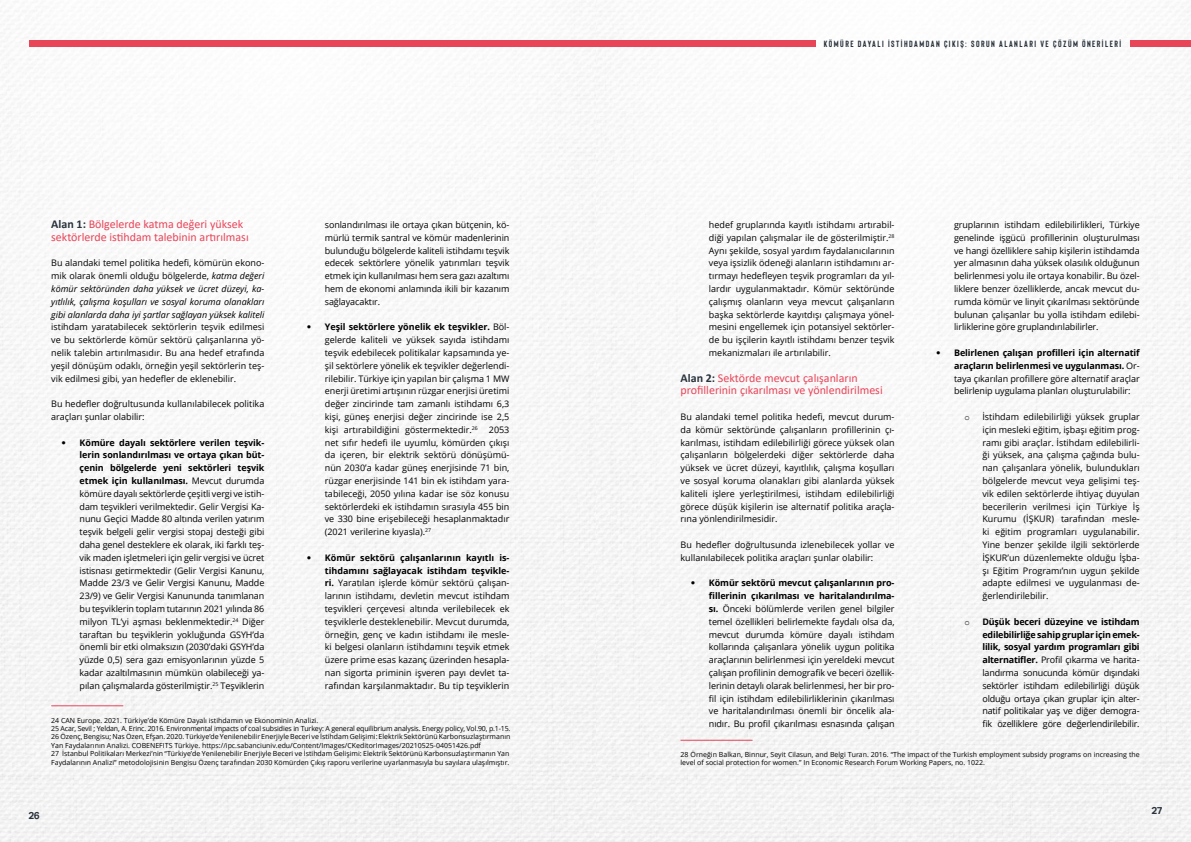
<style>
.page{position:relative;width:1191px;height:842px;background:#fff}
.page>*{position:absolute;margin:0;border:0;box-sizing:border-box;transform-origin:0 0}
.t1{font:12px/12.8px "Calibri";color:#e94559}
.t2{font:700 10px "Aktiv Grotesk";color:#29323c}
.t3{font:9px/12.8px "Open Sans";color:#000;text-align:justify}
.t4{font:italic 9px/12.8px "Open Sans";color:#000;text-align:justify}
.t5{font:700 9px "Bison";letter-spacing:.16em;color:#29323c}
.t6{font:9px "Courier New";color:#000}
.t7{font:7px/8.4px "Open Sans";color:#000}
.s1{font-weight:700;color:#29323c}
.s2{font-style:normal}
.s3{font-family:"Helvetica Neue LT Pro";font-weight:300}
.s4{font-weight:700}
</style>
<div class="page">
<img style="left:0;top:1px;width:1191px;height:841px">
<hr style="left:680px;top:740px;width:72px;height:1px;background:#e94559">
<hr style="left:51px;top:705px;width:72px;height:1px;background:#e94559">
<div style="left:1130px;top:40px;width:61px;height:7px;background:#e94559"></div>
<div style="left:29px;top:40px;width:786px;height:7px;background:#e94559"></div>
<h1 class="t1" style="left:51px;top:217px;width:199px"><span class="s1">Alan 1:</span> Bölgelerde katma değeri yüksek sektörlerde istihdam talebinin artırılması</h1>
<p class="t4" style="left:51px;top:256px;width:215px"><span class="s2">Bu alandaki temel politika hedefi, kömürün ekono&shy;mik olarak önemli olduğu bölgelerde,</span> katma değeri kömür sektöründen daha yüksek ve ücret düzeyi, ka&shy;yıtlılık, çalışma koşulları ve sosyal koruma olanakları gibi alanlarda daha iyi şartlar sağlayan yüksek kaliteli</p>
<p class="t3" style="left:51px;top:320px;width:215px">istihdam yaratabilecek sektörlerin teşvik edilmesi ve bu sektörlerde kömür sektörü çalışanlarına yö&shy;nelik talebin artırılmasıdır. Bu ana hedef etrafında yeşil dönüşüm odaklı, örneğin yeşil sektörlerin teş&shy;vik edilmesi gibi, yan hedefler de eklenebilir.</p>
<p class="t3" style="left:51px;top:397px;width:215px">Bu hedefler doğrultusunda kullanılabilecek politika araçları şunlar olabilir:</p>
<p class="t3" style="left:80px;top:436px;width:186px;text-indent:-18px"><span class="s3">•</span> <span class="s4">Kömüre dayalı sektörlere verilen teşvik&shy;lerin sonlandırılması ve ortaya çıkan büt&shy;çenin bölgelerde yeni sektörleri teşvik etmek için kullanılması.</span> Mevcut durumda kömüre dayalı sektörlerde çeşitli vergi ve istih&shy;dam teşvikleri verilmektedir. Gelir Vergisi Ka&shy;nunu Geçici Madde 80 altında verilen yatırım teşvik belgeli gelir vergisi stopaj desteği gibi daha genel desteklere ek olarak, iki farklı teş&shy;vik maden işletmeleri için gelir vergisi ve ücret istisnası getirmektedir (Gelir Vergisi Kanunu, Madde 23/3 ve Gelir Vergisi Kanunu, Madde 23/9) ve Gelir Vergisi Kanununda tanımlanan bu teşviklerin toplam tutarının 2021 yılında 86 milyon TL’yi aşması beklenmektedir.<sup>24</sup> Diğer taraftan bu teşviklerin yokluğunda GSYH’da önemli bir etki olmaksızın (2030’daki GSYH’da yüzde 0,5) sera gazı emisyonlarının yüzde 5 kadar azaltılmasının mümkün olabileceği ya&shy;pılan çalışmalarda gösterilmiştir.<sup>25</sup> Teşviklerin</p>
<p class="t7" style="left:51px;top:716px;width:460px">24 CAN Europe. 2021. Türkiye’de Kömüre Dayalı istihdamın ve Ekonominin Analizi.<br>25 Acar, Sevil ; Yeldan, A. Erinc. 2016. Environmental impacts of coal subsidies in Turkey: A general equilibrium analysis. Energy policy, Vol.90, p.1-15.<br>26 Özenç, Bengisu; Nas Özen, Efşan. 2020. Türkiye’de Yenilenebilir Enerjiyle Beceri ve İstihdam Gelişimi: Elektrik Sektörünü Karbonsuzlaştırmanın Yan Faydalarının Analizi. COBENEFITS Türkiye. https://ipc.sabanciuniv.edu/Content/Images/CKeditorImages/20210525-04051426.pdf<br>27 İstanbul Politikaları Merkezi’nin “Türkiye’de Yenilenebilir Enerjiyle Beceri ve İstihdam Gelişimi: Elektrik Sektörünü Karbonsuzlaştırmanın Yan Faydalarının Analizi” metodolojisinin Bengisu Özenç tarafından 2030 Kömürden Çıkış raporu verilerine uyarlanmasıyla bu sayılara ulaşılmıştır.</p>
<p class="t3" style="left:325px;top:218px;width:186px">sonlandırılması ile ortaya çıkan bütçenin, kö&shy;mürlü termik santral ve kömür madenlerinin bulunduğu bölgelerde kaliteli istihdamı teşvik edecek sektörlere yönelik yatırımları teşvik etmek için kullanılması hem sera gazı azaltımı hem de ekonomi anlamında ikili bir kazanım sağlayacaktır.</p>
<p class="t3" style="left:325px;top:320px;width:186px;text-indent:-18px"><span class="s3">•</span> <span class="s4">Yeşil sektörlere yönelik ek teşvikler.</span> Böl&shy;gelerde kaliteli ve yüksek sayıda istihdamı teşvik edebilecek politikalar kapsamında ye&shy;şil sektörlere yönelik ek teşvikler değerlendi&shy;rilebilir. Türkiye için yapılan bir çalışma 1 MW enerji üretimi artışının rüzgar enerjisi üretimi değer zincirinde tam zamanlı istihdamı 6,3 kişi, güneş enerjisi değer zincirinde ise 2,5 kişi artırabildiğini göstermektedir.<sup>26</sup> 2053 net sıfır hedefi ile uyumlu, kömürden çıkışı da içeren, bir elektrik sektörü dönüşümü&shy;nün 2030’a kadar güneş enerjisinde 71 bin, rüzgar enerjisinde 141 bin ek istihdam yara&shy;tabileceği, 2050 yılına kadar ise söz konusu sektörlerdeki ek istihdamın sırasıyla 455 bin ve 330 bine erişebileceği hesaplanmaktadır (2021 verilerine kıyasla).<sup>27</sup></p>
<p class="t3" style="left:325px;top:551px;width:186px;text-indent:-18px"><span class="s3">•</span> <span class="s4">Kömür sektörü çalışanlarının kayıtlı is&shy;tihdamını sağlayacak istihdam teşvikle&shy;ri.</span> Yaratılan işlerde kömür sektörü çalışan&shy;larının istihdamı, devletin mevcut istihdam teşvikleri çerçevesi altında verilebilecek ek teşviklerle desteklenebilir. Mevcut durumda, örneğin, genç ve kadın istihdamı ile mesle&shy;ki belgesi olanların istihdamını teşvik etmek üzere prime esas kazanç üzerinden hesapla&shy;nan sigorta priminin işveren payı devlet ta&shy;rafından karşılanmaktadır. Bu tip teşviklerin</p>
<p class="t2" style="left:28px;top:809px;width:13px">26</p>
<p class="t5" style="left:824px;top:38px;width:298px">KÖMÜRE DAYALI İSTİHDAMDAN ÇIKIŞ: SORUN ALANLARI VE ÇÖZÜM ÖNERİLERİ</p>
<p class="t3" style="left:709px;top:218px;width:187px">hedef gruplarında kayıtlı istihdamı artırabil&shy;diği yapılan çalışmalar ile de gösterilmiştir.<sup>28<br></sup>Aynı şekilde, sosyal yardım faydalanıcılarının veya işsizlik ödeneği alanların istihdamını ar&shy;tırmayı hedefleyen teşvik programları da yıl&shy;lardır uygulanmaktadır. Kömür sektöründe çalışmış olanların veya mevcut çalışanların başka sektörlerde kayıtdışı çalışmaya yönel&shy;mesini engellemek için potansiyel sektörler&shy;de bu işçilerin kayıtlı istihdamı benzer teşvik mekanizmaları ile artırılabilir.</p>
<h1 class="t1" style="left:680px;top:371px;width:204px"><span class="s1">Alan 2:</span> Sektörde mevcut çalışanların profillerinin çıkarılması ve yönlendirilmesi</h1>
<p class="t3" style="left:680px;top:410px;width:215px">Bu alandaki temel politika hedefi, mevcut durum&shy;da kömür sektöründe çalışanların profillerinin çı&shy;karılması, istihdam edilebilirliği görece yüksek olan çalışanların bölgelerdeki diğer sektörlerde daha yüksek ve ücret düzeyi, kayıtlılık, çalışma koşulları ve sosyal koruma olanakları gibi alanlarda yüksek kaliteli işlere yerleştirilmesi, istihdam edilebilirliği görece düşük kişilerin ise alternatif politika araçla&shy;rına yönlendirilmesidir.</p>
<p class="t3" style="left:680px;top:538px;width:215px">Bu hedefler doğrultusunda izlenebilecek yollar ve kullanılabilecek politika araçları şunlar olabilir:</p>
<p class="t3" style="left:709px;top:576px;width:187px;text-indent:-18px"><span class="s3">•</span> <span class="s4">Kömür sektörü mevcut çalışanlarının pro&shy;fillerinin çıkarılması ve haritalandırılma&shy;sı.</span> Önceki bölümlerde verilen genel bilgiler temel özellikleri belirlemekte faydalı olsa da, mevcut durumda kömüre dayalı istihdam kollarında çalışanlara yönelik uygun politika araçlarının belirlenmesi için yereldeki mevcut çalışan profilinin demografik ve beceri özellik&shy;lerinin detaylı olarak belirlenmesi, her bir pro&shy;fil için istihdam edilebilirliklerinin çıkarılması ve haritalandırılması önemli bir öncelik ala&shy;nıdır. Bu profil çıkarılması esnasında çalışan</p>
<p class="t7" style="left:680px;top:750px;width:460px">28 Örneğin Balkan, Binnur, Seyit Cilasun, and Belgi Turan. 2016. “The impact of the Turkish employment subsidy programs on increasing the level of social protection for women.” In Economic Research Forum Working Papers, no. 1022.</p>
<p class="t3" style="left:954px;top:218px;width:187px">gruplarının istihdam edilebilirlikleri, Türkiye genelinde işgücü profillerinin oluşturulması ve hangi özelliklere sahip kişilerin istihdamda yer almasının daha yüksek olasılık olduğunun belirlenmesi yolu ile ortaya konabilir. Bu özel&shy;liklere benzer özelliklerde, ancak mevcut du&shy;rumda kömür ve linyit çıkarılması sektöründe bulunan çalışanlar bu yolla istihdam edilebi&shy;lirliklerine göre gruplandırılabilirler.</p>
<p class="t3" style="left:954px;top:346px;width:187px;text-indent:-18px"><span class="s3">•</span> <span class="s4">Belirlenen çalışan profilleri için alternatif araçların belirlenmesi ve uygulanması.</span> Or&shy;taya çıkarılan profillere göre alternatif araçlar belirlenip uygulama planları oluşturulabilir:</p>
<p class="t6" style="left:964px;top:412px;width:7px">o</p>
<p class="t3" style="left:982px;top:410px;width:159px">İstihdam edilebilirliği yüksek gruplar için mesleki eğitim, işbaşı eğitim prog&shy;ramı gibi araçlar. İstihdam edilebilirli&shy;ği yüksek, ana çalışma çağında bulu&shy;nan çalışanlara yönelik, bulundukları bölgelerde mevcut veya gelişimi teş&shy;vik edilen sektörlerde ihtiyaç duyulan becerilerin verilmesi için Türkiye İş Kurumu (İŞKUR) tarafından mesle&shy;ki eğitim programları uygulanabilir.<br>Yine benzer şekilde ilgili sektörlerde İŞKUR’un düzenlemekte olduğu İşba&shy;şı Eğitim Programı’nın uygun şekilde adapte edilmesi ve uygulanması de&shy;ğerlendirilebilir.</p>
<p class="t6" style="left:964px;top:616px;width:7px">o</p>
<p class="t3" style="left:982px;top:615px;width:159px"><span class="s4">Düşük beceri düzeyine ve istihdam edilebilirliğe sahip gruplar için emek&shy;lilik, sosyal yardım programları gibi alternatifler.</span> Profil çıkarma ve harita&shy;landırma sonucunda kömür dışındaki sektörler istihdam edilebilirliği düşük olduğu ortaya çıkan gruplar için alter&shy;natif politikalar yaş ve diğer demogra&shy;fik özelliklere göre değerlendirilebilir.</p>
<p class="t2" style="left:1151px;top:805px;width:13px">27</p>
</div>
